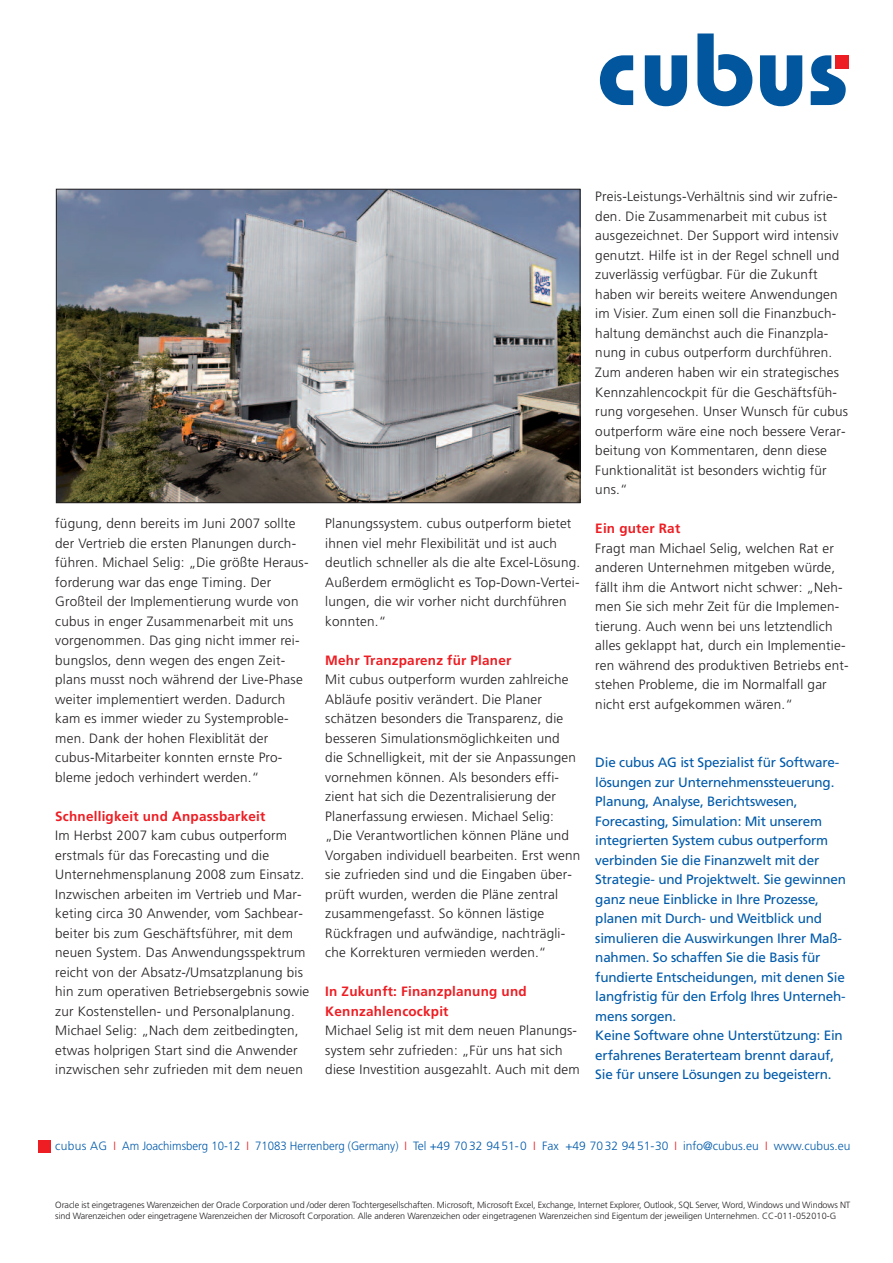
<style>
.page{position:relative;width:893px;height:1263px;background:#fff}
.page>*{position:absolute;margin:0;border:0;box-sizing:border-box;transform-origin:0 0}
.t1{font:300 13.5px/19.5px "Frutiger";letter-spacing:.015em;color:#231f20}
.t2{font:13.5px/19.5px "Frutiger";letter-spacing:-.015em;color:#015aaa}
.t3{font:700 13.5px/19.5px "Frutiger";letter-spacing:.015em;color:#ee1d23}
.t4{font:300 12px "Frutiger";color:#015aaa}
.t5{font:300 9px/10.8px "Frutiger";letter-spacing:-.01em;color:#231f20}
.s1{color:#ee1d23}
</style>
<div class="page">
<div style="left:38px;top:1140px;width:13px;height:12px;background:#ee1d23"></div>
<img style="left:58px;top:191px;width:520px;height:310px">
<div style="left:56px;top:189px;width:524px;height:314px;border:1px solid #231f20"></div>
<svg style="left:600px;top:55px;width:33px;height:50px"></svg>
<svg style="left:645px;top:55px;width:42px;height:51px"></svg>
<svg style="left:697px;top:34px;width:55px;height:72px"></svg>
<svg style="left:760px;top:55px;width:42px;height:51px"></svg>
<svg style="left:811px;top:55px;width:35px;height:50px"></svg>
<div style="left:835px;top:55px;width:14px;height:14px;background:#ee1d23"></div>
<p class="t1" style="left:55px;top:515px;width:255px">fügung, denn bereits im Juni 2007 sollte der Vertrieb die ersten Planungen durch&shy;führen. Michael Selig: „Die größte Heraus&shy;forderung war das enge Timing. Der Großteil der Implementierung wurde von cubus in enger Zusammenarbeit mit uns vorgenommen. Das ging nicht immer rei&shy;bungslos, denn wegen des engen Zeit&shy;plans musst noch während der Live-Phase weiter implementiert werden. Dadurch kam es immer wieder zu Systemproble&shy;men. Dank der hohen Flexiblität der cubus-Mitarbeiter konnten ernste Pro&shy;bleme jedoch verhindert werden.“</p>
<p class="t3" style="left:55px;top:807px;width:212px">Schnelligkeit und Anpassbarkeit</p>
<p class="t1" style="left:55px;top:827px;width:256px">Im Herbst 2007 kam cubus outperform erstmals für das Forecasting und die Unternehmensplanung 2008 zum Einsatz.<br>Inzwischen arbeiten im Vertrieb und Mar&shy;keting circa 30 Anwender, vom Sachbear&shy;beiter bis zum Geschäftsführer, mit dem neuen System. Das Anwendungsspektrum reicht von der Absatz-/Umsatzplanung bis hin zum operativen Betriebsergebnis sowie zur Kostenstellen- und Personalplanung.<br>Michael Selig: „Nach dem zeitbedingten, etwas holprigen Start sind die Anwender inzwischen sehr zufrieden mit dem neuen</p>
<p class="t1" style="left:325px;top:515px;width:256px">Planungssystem. cubus outperform bietet ihnen viel mehr Flexibilität und ist auch deutlich schneller als die alte Excel-Lösung.<br>Außerdem ermöglicht es Top-Down-Vertei&shy;lungen, die wir vorher nicht durchführen konnten.“</p>
<p class="t3" style="left:325px;top:651px;width:188px">Mehr Tranzparenz für Planer</p>
<p class="t1" style="left:325px;top:671px;width:257px">Mit cubus outperform wurden zahlreiche Abläufe positiv verändert. Die Planer schätzen besonders die Transparenz, die besseren Simulationsmöglichkeiten und die Schnelligkeit, mit der sie Anpassungen vornehmen können. Als besonders effi&shy;zient hat sich die Dezentralisierung der Planerfassung erwiesen. Michael Selig: „Die Verantwortlichen können Pläne und Vorgaben individuell bearbeiten. Erst wenn sie zufrieden sind und die Eingaben über&shy;prüft wurden, werden die Pläne zentral zusammengefasst. So können lästige Rückfragen und aufwändige, nachträgli&shy;che Korrekturen vermieden werden.“</p>
<p class="t3" style="left:325px;top:983px;width:203px">In Zukunft: Finanzplanung und<br>Kennzahlencockpit</p>
<p class="t1" style="left:325px;top:1022px;width:256px">Michael Selig ist mit dem neuen Planungs&shy;system sehr zufrieden: „Für uns hat sich diese Investition ausgezahlt. Auch mit dem</p>
<p class="t1" style="left:595px;top:188px;width:254px">Preis-Leistungs-Verhältnis sind wir zufrie&shy;den. Die Zusammenarbeit mit cubus ist ausgezeichnet. Der Support wird intensiv genutzt. Hilfe ist in der Regel schnell und zuverlässig verfügbar. Für die Zukunft haben wir bereits weitere Anwendungen im Visier. Zum einen soll die Finanzbuch&shy;haltung demänchst auch die Finanzpla&shy;nung in cubus outperform durchführen.<br>Zum anderen haben wir ein strategisches Kennzahlencockpit für die Geschäftsfüh&shy;rung vorgesehen. Unser Wunsch für cubus outperform wäre eine noch bessere Verar&shy;beitung von Kommentaren, denn diese Funktionalität ist besonders wichtig für uns.“</p>
<p class="t3" style="left:595px;top:520px;width:86px">Ein guter Rat</p>
<p class="t1" style="left:595px;top:539px;width:255px">Fragt man Michael Selig, welchen Rat er anderen Unternehmen mitgeben würde, fällt ihm die Antwort nicht schwer: „Neh&shy;men Sie sich mehr Zeit für die Implemen&shy;tierung. Auch wenn bei uns letztendlich alles geklappt hat, durch ein Implementie&shy;ren während des produktiven Betriebs ent&shy;stehen Probleme, die im Normalfall gar nicht erst aufgekommen wären.“</p>
<p class="t2" style="left:595px;top:754px;width:252px">Die cubus AG ist Spezialist für Software&shy;lösungen zur Unternehmenssteuerung.<br>Planung, Analyse, Berichtswesen, Forecasting, Simulation: Mit unserem integrierten System cubus outperform verbinden Sie die Finanzwelt mit der Strategie- und Projektwelt. Sie gewinnen ganz neue Einblicke in Ihre Prozesse, planen mit Durch- und Weitblick und simulieren die Auswirkungen Ihrer Maß&shy;nahmen. So schaffen Sie die Basis für fundierte Entscheidungen, mit denen Sie langfristig für den Erfolg Ihres Unterneh&shy;mens sorgen.<br>Keine Software ohne Unterstützung: Ein erfahrenes Beraterteam brennt darauf, Sie für unsere Lösungen zu begeistern.</p>
<p class="t4" style="left:55px;top:1141px;width:797px">cubus AG <span class="s1">I</span> Am Joachimsberg 10-12 <span class="s1">I</span> 71083 Herrenberg (Germany) <span class="s1">I</span> Tel +49 70 32 94 51-0 <span class="s1">I</span> Fax +49 70 32 94 51-30 <span class="s1">I</span> info@cubus.eu <span class="s1">I</span> www.cubus.eu</p>
<p class="t5" style="left:55px;top:1200px;width:797px">Oracle ist eingetragenes Warenzeichen der Oracle Corporation und /oder deren Tochtergesellschaften. Microsoft, Microsoft Excel, Exchange, Internet Explorer, Outlook, SQL Server, Word, Windows und Windows NT sind Warenzeichen oder eingetragene Warenzeichen der Microsoft Corporation. Alle anderen Warenzeichen oder eingetragenen Warenzeichen sind Eigentum der jeweiligen Unternehmen. CC-011-052010-G</p>
</div>
